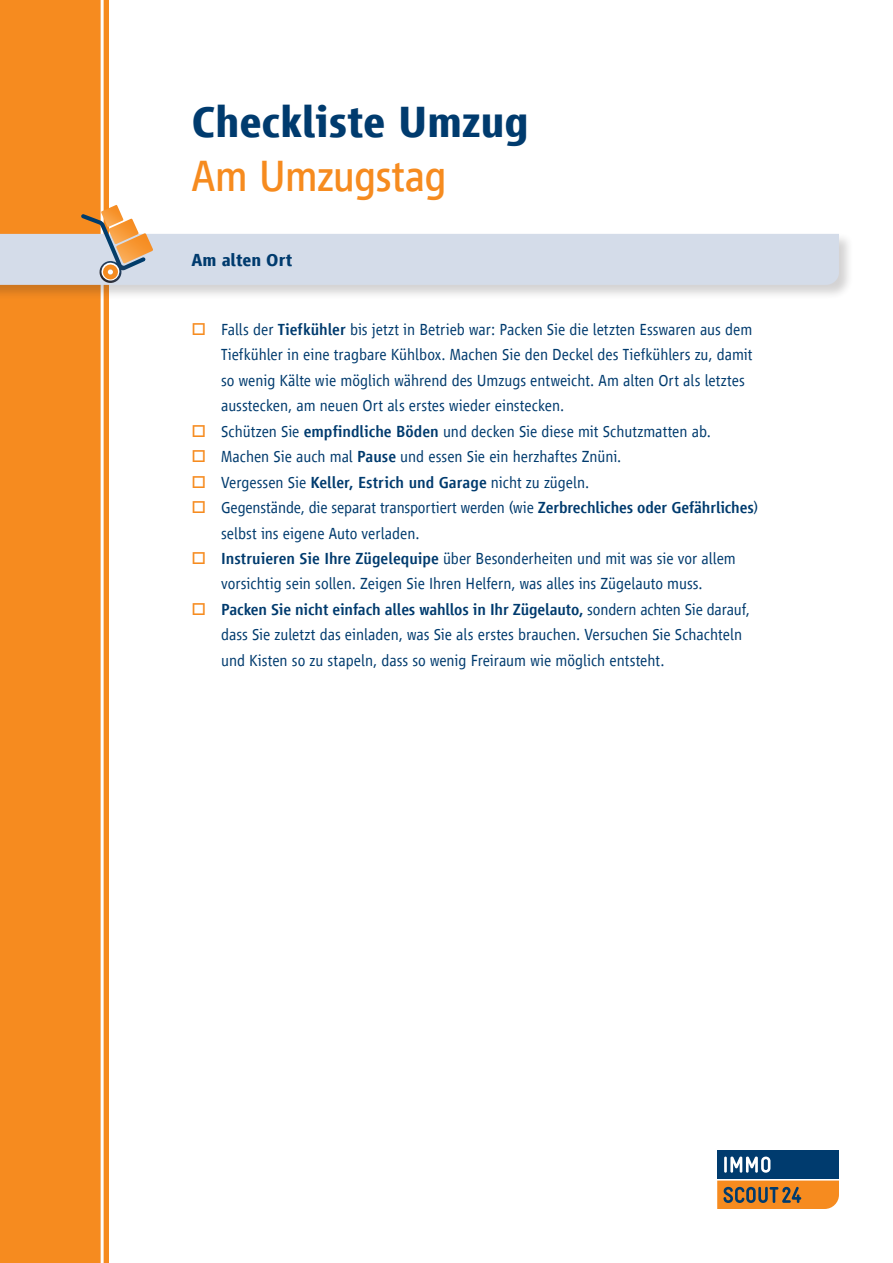
<style>
.page{position:relative;width:893px;height:1263px;background:#fff}
.page>*{position:absolute;margin:0;border:0;box-sizing:border-box;transform-origin:0 0}
.t1{font:700 45px "Scout Vialog";letter-spacing:-.01em;color:#003b6e}
.t2{font:45px "Scout Vialog";letter-spacing:-.02em;color:#f68b1f}
.t3{font:700 18px "Scout Vialog";color:#003b6e}
.t4{font:300 16.5px/25.5px "Scout Vialog";color:#003b6e}
.s1{color:#f68b1f}
.s2{font-weight:500}
</style>
<div class="page">
<svg style="left:717px;top:1178px;width:122px;height:1px"></svg>
<div style="left:717px;top:1150px;width:122px;height:28px;background:#003b6e"></div>
<svg style="left:717px;top:1180px;width:122px;height:29px;background:#d08232"></svg>
<hr style="left:724px;top:1156px;width:3px;height:17px;background:#fff">
<svg style="left:730px;top:1156px;width:40px;height:17px"></svg>
<div style="left:0;top:0;width:108px;height:1263px;background:#f68b1f"></div>
<hr style="left:101px;top:0;width:3px;height:1263px;background:#fff">
<div style="left:0;top:232px;width:854px;height:68px;background:#231f20;opacity:.2"></div>
<svg style="left:0;top:205px;width:839px;height:80px"></svg>
<h1 class="t1" style="left:191px;top:97px;width:339px">Checkliste Umzug</h1>
<h1 class="t2" style="left:191px;top:151px;width:257px">Am Umzugstag</h1>
<p class="t3" style="left:191px;top:250px;width:103px">Am alten Ort</p>
<p class="t4" style="left:221px;top:316px;width:533px;text-indent:-30px"><span class="s1">□</span> Falls der <span class="s2">Tiefkühler</span> bis jetzt in Betrieb war: Packen Sie die letzten Esswaren aus dem Tiefkühler in eine tragbare Kühlbox. Machen Sie den Deckel des Tiefkühlers zu, damit so wenig Kälte wie möglich während des Umzugs entweicht. Am alten Ort als letztes ausstecken, am neuen Ort als erstes wieder einstecken.</p>
<p class="t4" style="left:191px;top:418px;width:521px"><span class="s1">□</span> Schützen Sie <span class="s2">empfindliche Böden</span> und decken Sie diese mit Schutzmatten ab.</p>
<p class="t4" style="left:191px;top:444px;width:431px"><span class="s1">□</span> Machen Sie auch mal <span class="s2">Pause</span> und essen Sie ein herzhaftes Znüni.</p>
<p class="t4" style="left:191px;top:469px;width:400px"><span class="s1">□</span> Vergessen Sie <span class="s2">Keller, Estrich und Garage</span> nicht zu zügeln.</p>
<p class="t4" style="left:221px;top:495px;width:539px;text-indent:-30px"><span class="s1">□</span> Gegenstände, die separat transportiert werden (wie <span class="s2">Zerbrechliches oder Gefährliches</span>) selbst ins eigene Auto verladen.</p>
<p class="t4" style="left:191px;top:546px;width:546px;text-align:center"><span class="s1">□</span> <span class="s2">Instruieren Sie Ihre Zügelequipe</span> über Besonderheiten und mit was sie vor allem vorsichtig sein sollen. Zeigen Sie Ihren Helfern, was alles ins Zügelauto muss.</p>
<p class="t4" style="left:221px;top:597px;width:530px;text-indent:-30px"><span class="s1">□</span> <span class="s2">Packen Sie nicht einfach alles wahllos in Ihr Zügelauto,</span> sondern achten Sie darauf, dass Sie zuletzt das einladen, was Sie als erstes brauchen. Versuchen Sie Schachteln und Kisten so zu stapeln, dass so wenig Freiraum wie möglich entsteht.</p>
</div>
